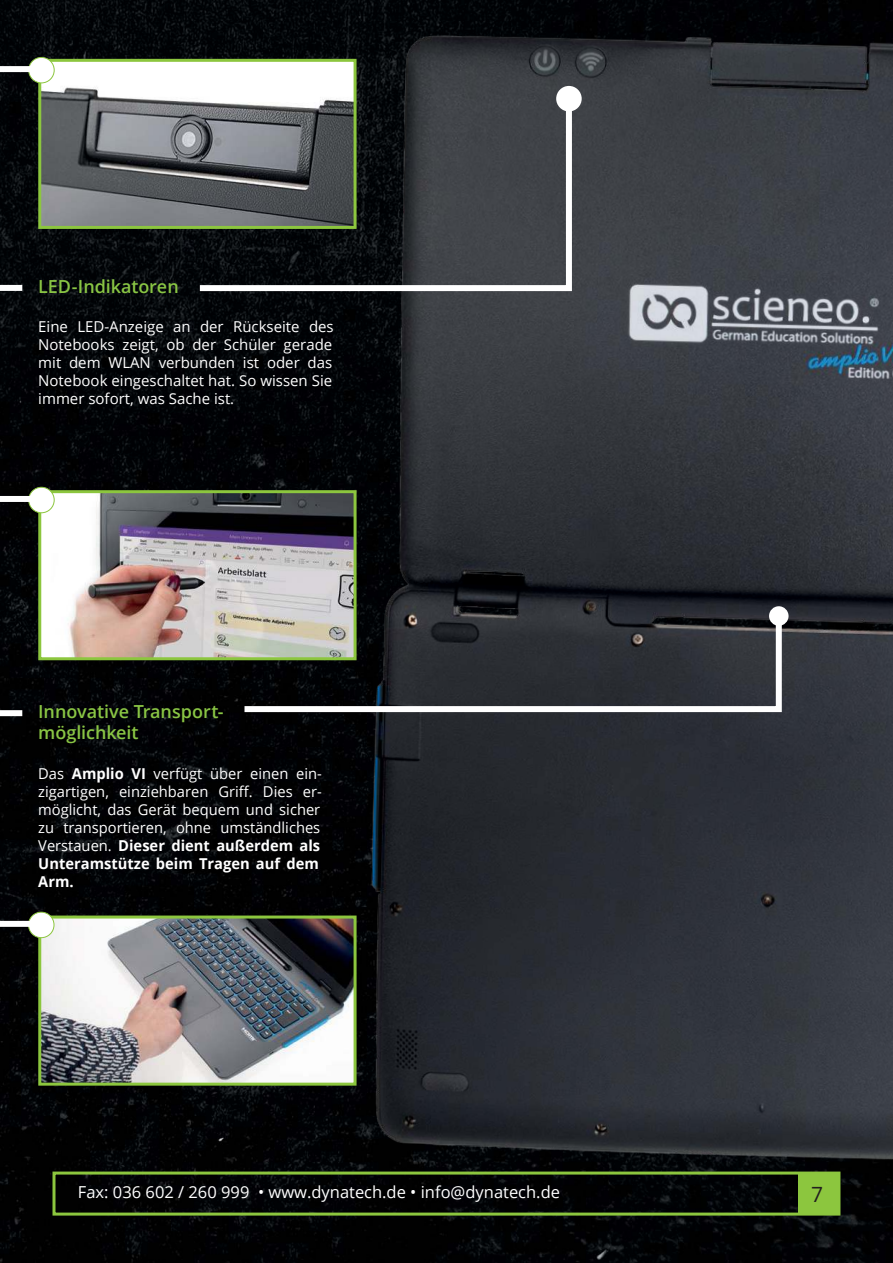
<style>
.page{position:relative;width:893px;height:1263px;background:#fff}
.page>*{position:absolute;margin:0;border:0;box-sizing:border-box;transform-origin:0 0}
.t1{font:21px "Open Sans";color:#221f1f}
.t2{font:600 18px/21.6px "Open Sans";letter-spacing:-.005em;color:#89c544}
.t3{font:16.5px "Open Sans";color:#fff}
.t4{font:15px/18px "Open Sans";color:#fff}
.s1{font-weight:700}
</style>
<div class="page">
<img style="left:0;top:0;width:893px;height:1263px">
<img style="left:334px;top:0;width:559px;height:1170px">
<div style="left:769px;top:606px;width:19px;height:20px;background:#fff;border-radius:50%"></div>
<div style="left:556px;top:86px;width:26px;height:25px;background:#fff;border-radius:50%"></div>
<img style="left:42px;top:63px;width:311px;height:162px">
<div style="left:38px;top:59px;width:319px;height:170px;border:3px solid #8cc63e"></div>
<img style="left:42px;top:494px;width:311px;height:162px">
<div style="left:38px;top:490px;width:319px;height:170px;border:3px solid #8cc63e"></div>
<img style="left:42px;top:919px;width:311px;height:163px">
<div style="left:38px;top:915px;width:319px;height:171px;border:3px solid #8cc63e"></div>
<svg style="left:194px;top:103px;width:381px;height:191px;background:#434749"></svg>
<svg style="left:238px;top:613px;width:547px;height:102px;background:#434648"></svg>
<div style="left:53px;top:1171px;width:787px;height:44px;border:3px solid #8cc63e"></div>
<div style="left:798px;top:1173px;width:41px;height:41px;background:#8cc63e"></div>
<div style="left:29px;top:57px;width:25px;height:26px;background:#fff;border-radius:50%"></div>
<div style="left:28px;top:57px;width:26px;height:26px;border:1px solid #8cc63e;border-radius:50%"></div>
<div style="left:29px;top:487px;width:25px;height:26px;background:#fff;border-radius:50%"></div>
<div style="left:28px;top:487px;width:26px;height:26px;border:1px solid #8cc63e;border-radius:50%"></div>
<div style="left:28px;top:912px;width:26px;height:26px;background:#fff;border-radius:50%"></div>
<div style="left:28px;top:912px;width:26px;height:26px;border:1px solid #8cc63e;border-radius:50%"></div>
<div style="left:0;top:66px;width:41px;height:6px;background:#fff"></div>
<div style="left:0;top:496px;width:41px;height:6px;background:#fff"></div>
<div style="left:0;top:285px;width:22px;height:6px;background:#fff"></div>
<div style="left:0;top:710px;width:22px;height:6px;background:#fff"></div>
<div style="left:0;top:921px;width:39px;height:6px;background:#fff"></div>
<p class="t2" style="left:38px;top:277px;width:142px">LED-Indikatoren</p>
<p class="t4" style="left:38px;top:319px;width:297px;text-align:justify">Eine LED-Anzeige an der Rückseite des Notebooks zeigt, ob der Schüler gerade mit dem WLAN verbunden ist oder das Notebook eingeschaltet hat. So wissen Sie immer sofort, was Sache ist.</p>
<p class="t2" style="left:38px;top:702px;width:187px">Innovative Transport&shy;möglichkeit</p>
<p class="t4" style="left:38px;top:766px;width:285px">Das <span class="s1">Amplio VI</span> verfügt über einen ein&shy;zigartigen, einziehbaren Griff. Dies er&shy;möglicht, das Gerät bequem und sicher zu transportieren, ohne umständliches Verstauen. <span class="s1">Dieser dient außerdem als Unteramstütze beim Tragen auf dem Arm.</span></p>
<p class="t3" style="left:78px;top:1185px;width:484px">Fax: 036 602 / 260 999 • www.dynatech.de • info@dynatech.de</p>
<h1 class="t1" style="left:811px;top:1185px;width:14px">7</h1>
</div>
